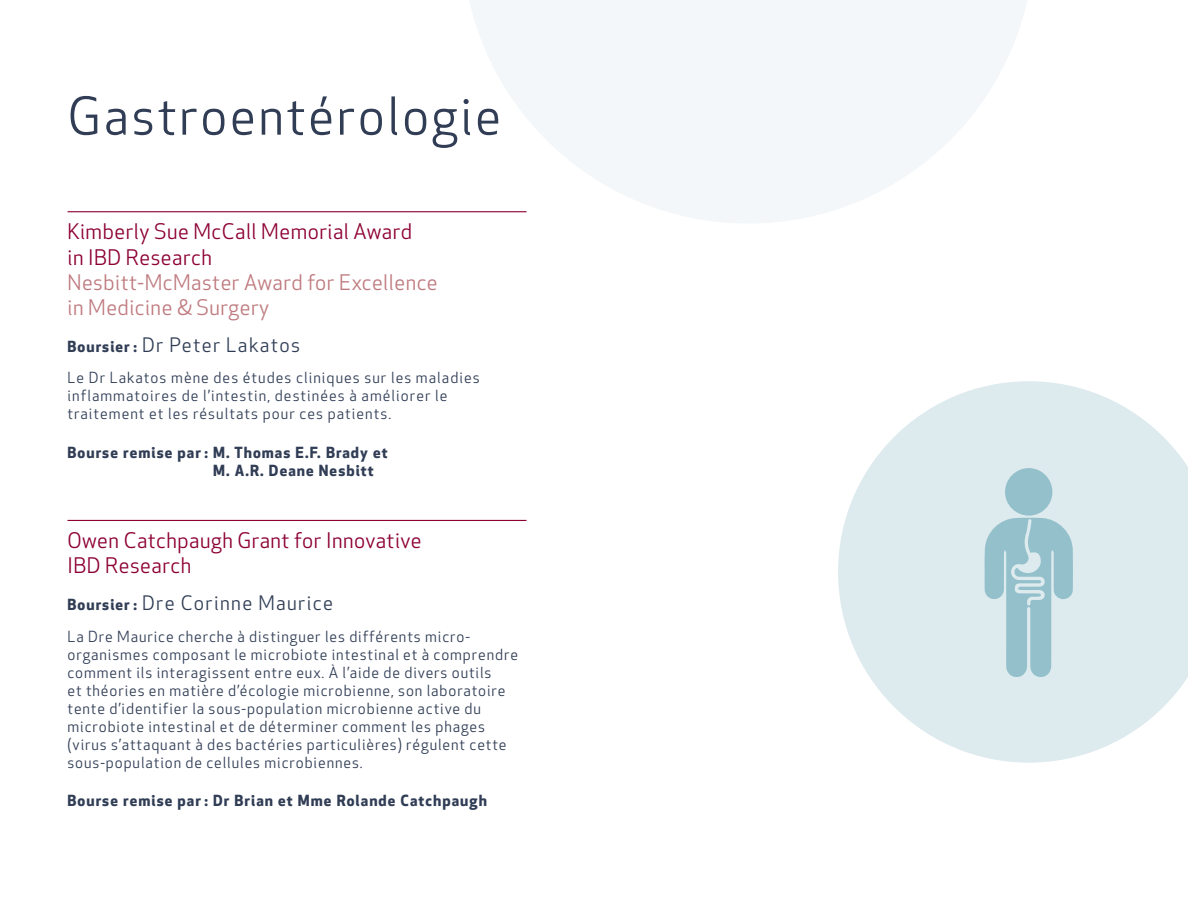
<style>
.page{position:relative;width:1188px;height:918px;background:#fff}
.page>*{position:absolute;margin:0;border:0;box-sizing:border-box;transform-origin:0 0}
.t1{font:51px "Apex New";letter-spacing:.05em;color:#303d55}
.t2{font:21px/25.2px "Apex New";letter-spacing:.025em;color:#8d0034}
.t3{font:21px/25.2px "Apex New";letter-spacing:.025em;color:#bf7a7f}
.t4{font:19.5px "Apex New";letter-spacing:.07em;color:#303d55}
.t5{font:15px/18px "Apex New";letter-spacing:.06em;color:#303d55}
.t6{font:700 15px/18px "Apex New";letter-spacing:.07em;color:#303d55}
.s1{font-weight:700;font-size:15px}
</style>
<div class="page">
<svg style="left:838px;top:381px;width:350px;height:382px;fill:#ddeaee"></svg>
<svg style="left:462px;top:0;width:565px;height:223px;fill:#f3f7f9"></svg>
<hr style="left:68px;top:211px;width:458px;height:1px;background:#8d0034">
<hr style="left:68px;top:520px;width:458px;height:1px;background:#8d0034">
<div style="left:1005px;top:468px;width:47px;height:48px;background:#93c0cb;border-radius:50%"></div>
<svg style="left:984px;top:518px;width:89px;height:160px;background:#afd0d8"></svg>
<h1 class="t1" style="left:68px;top:84px;width:435px">Gastroentérologie</h1>
<h2 class="t2" style="left:68px;top:219px;width:346px">Kimberly Sue McCall Memorial Award in IBD Research</h2>
<h2 class="t3" style="left:68px;top:269px;width:372px">Nesbitt-McMaster Award for Excellence in Medicine &amp; Surgery</h2>
<h3 class="t4" style="left:68px;top:332px;width:234px"><span class="s1">Boursier :</span> Dr Peter Lakatos</h3>
<p class="t5" style="left:68px;top:369px;width:414px">Le Dr Lakatos mène des études cliniques sur les maladies inflammatoires de l’intestin, destinées à améliorer le traitement et les résultats pour ces patients.</p>
<p class="t6" style="left:213px;top:442px;width:176px;text-indent:-146px">Bourse remise par : M. Thomas E.F. Brady et<br>M. A.R. Deane Nesbitt</p>
<h2 class="t2" style="left:68px;top:528px;width:355px">Owen Catchpaugh Grant for Innovative<br>IBD Research</h2>
<h3 class="t4" style="left:68px;top:591px;width:267px"><span class="s1">Boursier :</span> Dre Corinne Maurice</h3>
<p class="t5" style="left:68px;top:627px;width:452px">La Dre Maurice cherche à distinguer les différents micro&shy;organismes composant le microbiote intestinal et à comprendre comment ils interagissent entre eux. À l’aide de divers outils<br>et théories en matière d’écologie microbienne, son laboratoire tente d’identifier la sous-population microbienne active du microbiote intestinal et de déterminer comment les phages (virus s’attaquant à des bactéries particulières) régulent cette sous-population de cellules microbiennes.</p>
<p class="t6" style="left:68px;top:791px;width:421px">Bourse remise par : Dr Brian et Mme Rolande Catchpaugh</p>
</div>
